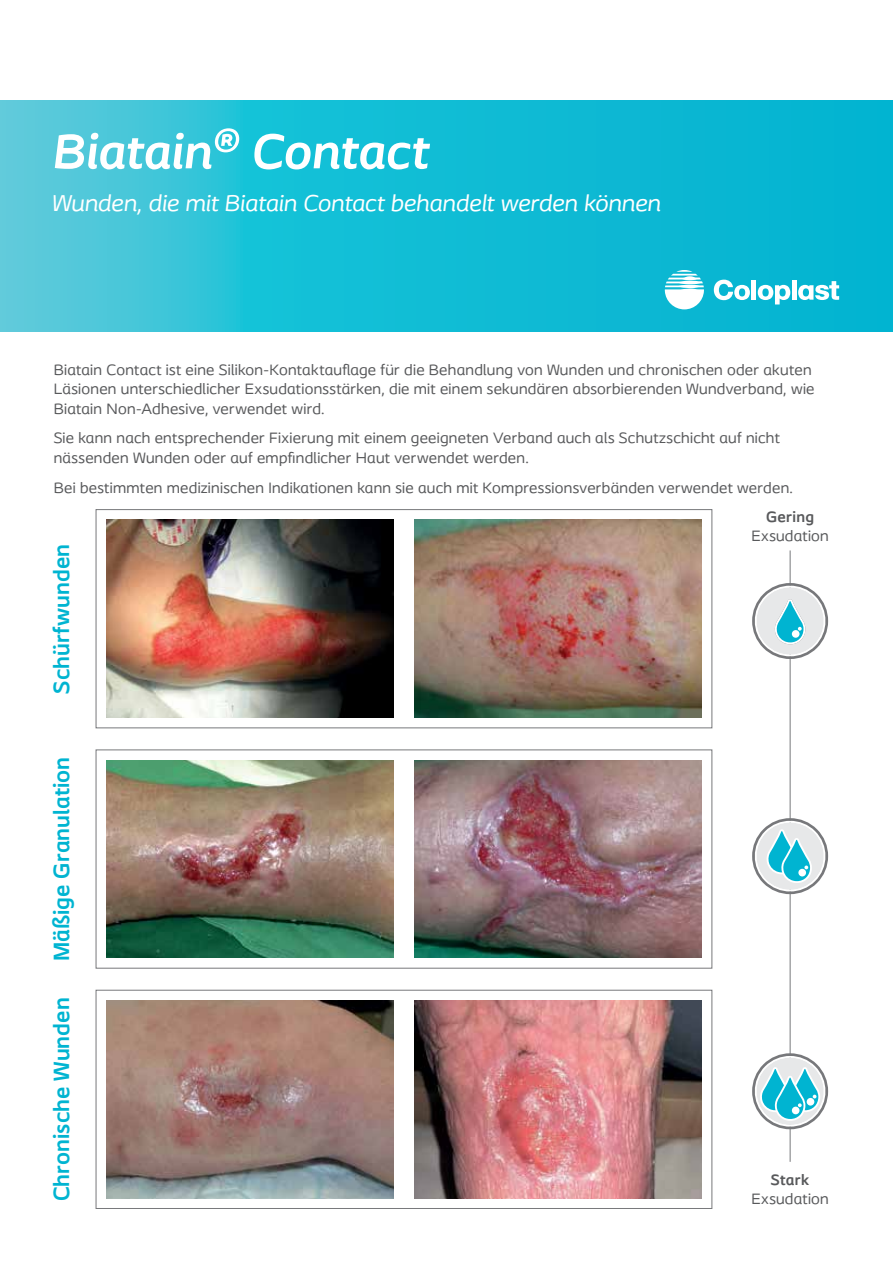
<style>
.page{position:relative;width:893px;height:1263px;background:#fff}
.page>*{position:absolute;margin:0;border:0;box-sizing:border-box;transform-origin:0 0}
.t1{font:italic 700 51px "Coloplast";letter-spacing:-.005em;color:#fff}
.t2{font:italic 24px "Coloplast";letter-spacing:-.005em;color:#fff}
.t3{font:700 23.1px "Coloplast";letter-spacing:.005em;color:#00b4d1}
.t4{font:15.75px/19.5px "Coloplast";letter-spacing:.02em;color:#58595b}
.t5{font:700 15.75px "Coloplast";letter-spacing:.015em;color:#58595b}
</style>
<div class="page">
<svg style="left:0;top:101px;width:893px;height:230px;background:#1cbdd5"></svg>
<svg style="left:665px;top:270px;width:39px;height:39px"></svg>
<svg style="left:714px;top:280px;width:36px;height:20px"></svg>
<div style="left:751px;top:280px;width:5px;height:20px;background:#fff"></div>
<hr style="left:792px;top:280px;width:4px;height:20px;background:#fff">
<svg style="left:758px;top:285px;width:32px;height:19px"></svg>
<svg style="left:798px;top:281px;width:41px;height:19px"></svg>
<hr style="left:790px;top:550px;width:1px;height:612px;background:#77787b">
<svg style="left:752px;top:583px;width:76px;height:76px"></svg>
<svg style="left:752px;top:818px;width:76px;height:76px"></svg>
<svg style="left:752px;top:1053px;width:76px;height:76px"></svg>
<div style="left:96px;top:509px;width:616px;height:219px;background:#fff;border:1px solid #77787b"></div>
<img style="left:106px;top:520px;width:287px;height:198px">
<img style="left:415px;top:520px;width:287px;height:198px">
<div style="left:96px;top:749px;width:616px;height:219px;background:#fff;border:1px solid #77787b"></div>
<img style="left:106px;top:760px;width:287px;height:198px">
<img style="left:415px;top:760px;width:287px;height:198px">
<div style="left:96px;top:990px;width:616px;height:219px;background:#fff;border:1px solid #77787b"></div>
<img style="left:106px;top:1000px;width:287px;height:198px">
<img style="left:415px;top:1000px;width:287px;height:198px">
<h1 class="t1" style="left:51px;top:121px;width:378px">Biatain® Contact</h1>
<h2 class="t2" style="left:51px;top:189px;width:611px">Wunden, die mit Biatain Contact behandelt werden können</h2>
<p class="t4" style="left:54px;top:359px;width:762px">Biatain Contact ist eine Silikon-Kontaktauflage für die Behandlung von Wunden und chronischen oder akuten<br>Läsionen unterschiedlicher Exsudationsstärken, die mit einem sekundären absorbierenden Wundverband, wie<br>Biatain Non-Adhesive, verwendet wird.</p>
<p class="t4" style="left:54px;top:428px;width:728px">Sie kann nach entsprechender Fixierung mit einem geeigneten Verband auch als Schutzschicht auf nicht nässenden Wunden oder auf empfindlicher Haut verwendet werden.</p>
<p class="t4" style="left:54px;top:477px;width:741px">Bei bestimmten medizinischen Indikationen kann sie auch mit Kompressionsverbänden verwendet werden.</p>
<h3 class="t3" style="left:48px;top:694px;width:151px;rotate:-90deg">Schürfwunden</h3>
<h3 class="t3" style="left:48px;top:961px;width:206px;rotate:-90deg">Mäßige Granulation</h3>
<h3 class="t3" style="left:48px;top:1201px;width:205px;rotate:-90deg">Chronische Wunden</h3>
<p class="t5" style="left:766px;top:507px;width:50px">Gering</p>
<p class="t4" style="left:751px;top:526px;width:79px">Exsudation</p>
<p class="t5" style="left:771px;top:1170px;width:40px">Stark</p>
<p class="t4" style="left:751px;top:1189px;width:79px">Exsudation</p>
</div>
